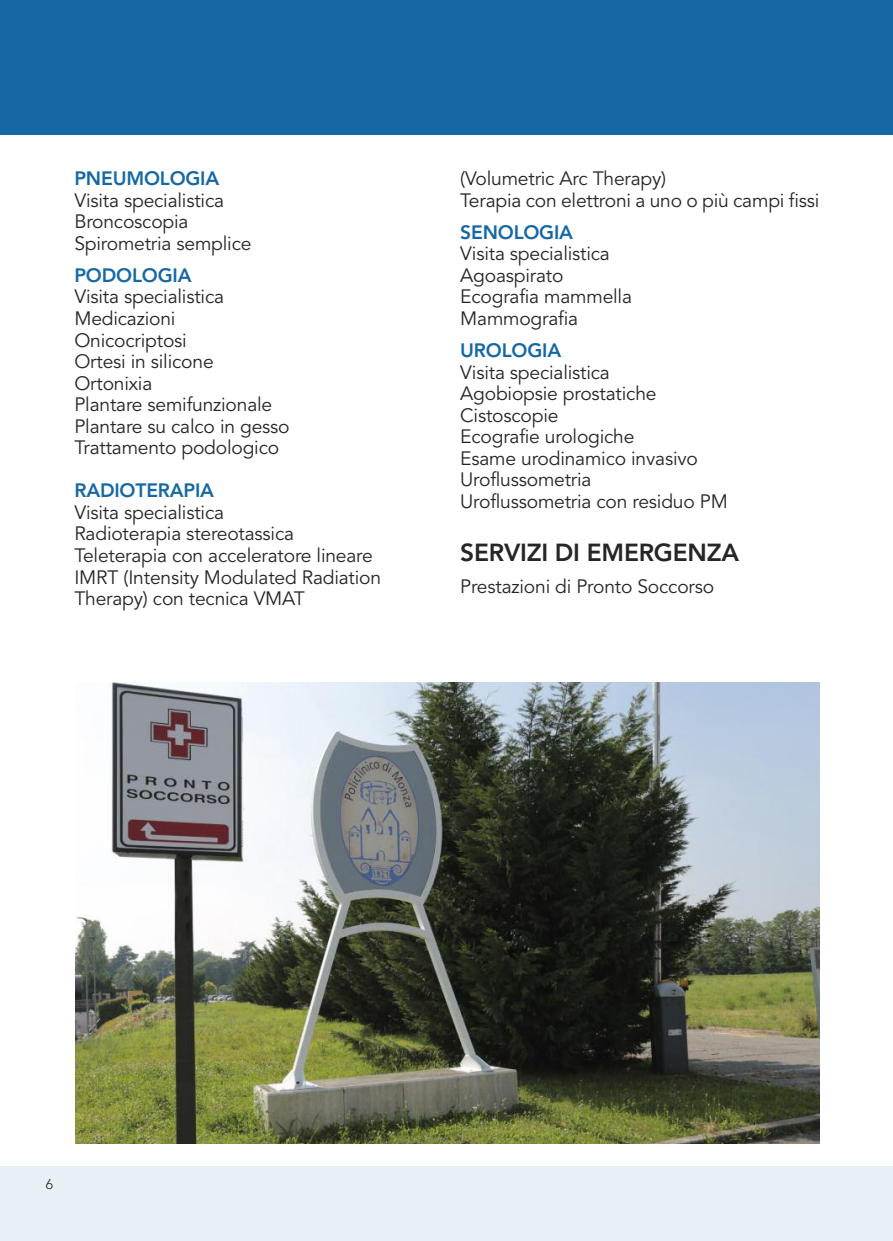
<style>
.page{position:relative;width:893px;height:1241px;background:#fff}
.page>*{position:absolute;margin:0;border:0;box-sizing:border-box;transform-origin:0 0}
.t1{font:800 24.5px "Avenir";letter-spacing:-.01em;color:#272526}
.t2{font:19.25px/21.5px "Avenir";letter-spacing:-.01em;color:#272526}
.t3{font:800 19.25px "Avenir";letter-spacing:-.01em;color:#1668a4}
.t4{font:300 14px "Avenir";color:#272526}
</style>
<div class="page">
<div style="left:0;top:1166px;width:893px;height:74px;background:#e8f0f6"></div>
<div style="left:0;top:0;width:893px;height:134px;background:#1668a4"></div>
<img style="left:75px;top:682px;width:744px;height:461px">
<p class="t3" style="left:74px;top:163px;width:146px">PNEUMOLOGIA</p>
<p class="t2" style="left:74px;top:190px;width:179px">Visita specialistica<br>Broncoscopia<br>Spirometria semplice</p>
<p class="t3" style="left:74px;top:260px;width:119px">PODOLOGIA</p>
<p class="t2" style="left:74px;top:286px;width:217px">Visita specialistica<br>Medicazioni<br>Onicocriptosi<br>Ortesi in silicone<br>Ortonixia<br>Plantare semifunzionale<br>Plantare su calco in gesso<br>Trattamento podologico</p>
<p class="t3" style="left:74px;top:475px;width:141px">RADIOTERAPIA</p>
<p class="t2" style="left:74px;top:501px;width:308px">Visita specialistica<br>Radioterapia stereotassica<br>Teleterapia con acceleratore lineare<br>IMRT (Intensity Modulated Radiation<br>Therapy) con tecnica VMAT</p>
<p class="t2" style="left:460px;top:168px;width:361px">(Volumetric Arc Therapy)<br>Terapia con elettroni a uno o più campi fissi</p>
<p class="t3" style="left:460px;top:217px;width:114px">SENOLOGIA</p>
<p class="t2" style="left:460px;top:243px;width:173px">Visita specialistica<br>Agoaspirato<br>Ecografia mammella<br>Mammografia</p>
<p class="t3" style="left:460px;top:335px;width:102px">UROLOGIA</p>
<p class="t2" style="left:460px;top:361px;width:269px">Visita specialistica<br>Agobiopsie prostatiche<br>Cistoscopie<br>Ecografie urologiche<br>Esame urodinamico invasivo<br>Uroflussometria<br>Uroflussometria con residuo PM</p>
<p class="t1" style="left:460px;top:533px;width:280px">SERVIZI DI EMERGENZA</p>
<p class="t2" style="left:460px;top:576px;width:255px">Prestazioni di Pronto Soccorso</p>
<p class="t4" style="left:46px;top:1175px;width:9px">6</p>
</div>
